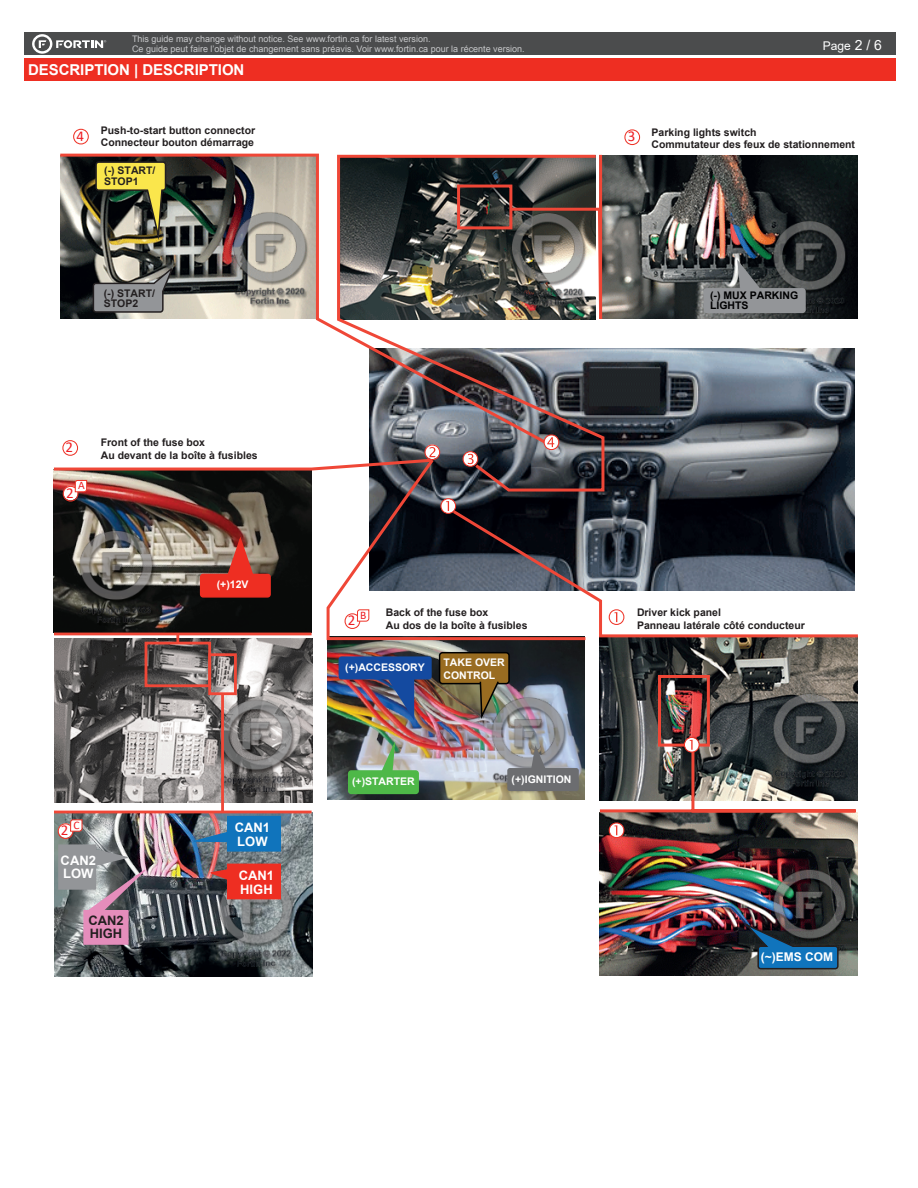
<style>
.page{position:relative;width:918px;height:1188px;background:#fff}
.page>*{position:absolute;margin:0;border:0;box-sizing:border-box;transform-origin:0 0}
.t1{font:700 15px "Arial";letter-spacing:-.005em;color:#fff}
.t2{font:15px "Calibri";color:#ee1d23}
.t3{font:700 13.05px/13.5px "Arial";color:#fff}
.t4{font:700 13.05px/13.5px "Arial";color:#231f20}
.t5{font:700 12px "Arial";color:#fff}
.t6{font:12px "Arial";color:#fff}
.t7{font:11.55px "Calibri";color:#ee1d23}
.t8{font:700 10.5px/12.6px "Arial";color:#231f20}
.t9{font:700 10.5px/12.6px "Arial";color:#fff}
.t10{font:700 10.5px/10.5px "Arial";color:#000001}
.t11{font:9px/9.8px "Arial";color:#c7c8ca}
.s1{font-size:13.95px}
</style>
<div class="page">
<div style="left:24px;top:33px;width:872px;height:22px;background:#4b4c4d"></div>
<div style="left:24px;top:58px;width:872px;height:23px;background:#ee2e22"></div>
<svg style="left:32px;top:34px;width:74px;height:20px"></svg>
<img style="left:55px;top:639px;width:257px;height:163px">
<img style="left:604px;top:348px;width:250px;height:159px">
<img style="left:604px;top:639px;width:254px;height:98px">
<img style="left:600px;top:814px;width:258px;height:162px">
<img style="left:54px;top:472px;width:258px;height:161px">
<svg style="left:604px;top:507px;width:254px;height:132px"></svg>
<div style="left:658px;top:675px;width:52px;height:72px;border:3px solid #ef4737"></div>
<div style="left:201px;top:574px;width:69px;height:23px;background:#ee2e22;border-radius:3px"></div>
<div style="left:200px;top:574px;width:71px;height:24px;border:2px solid #ee2e22;border-radius:3px"></div>
<svg style="left:604px;top:737px;width:254px;height:77px"></svg>
<svg style="left:609px;top:822px;width:15px;height:16px"></svg>
<svg style="left:609px;top:609px;width:15px;height:16px"></svg>
<svg style="left:226px;top:534px;width:29px;height:43px"></svg>
<svg style="left:740px;top:920px;width:99px;height:50px"></svg>
<img style="left:327px;top:642px;width:181px;height:158px">
<svg style="left:507px;top:768px;width:72px;height:23px"></svg>
<div style="left:339px;top:656px;width:93px;height:24px;background:#144aa0;border-radius:3px"></div>
<svg style="left:388px;top:679px;width:26px;height:42px"></svg>
<svg style="left:326px;top:493px;width:182px;height:149px"></svg>
<div style="left:440px;top:653px;width:69px;height:31px;background:#996c21;border-radius:3px"></div>
<div style="left:439px;top:652px;width:71px;height:32px;border:2px solid #000001;border-radius:3px"></div>
<svg style="left:479px;top:681px;width:21px;height:41px"></svg>
<div style="left:145px;top:642px;width:66px;height:45px;border:3px solid #ef4737"></div>
<hr style="left:54px;top:633px;width:258px;height:2px;background:#ef4737">
<svg style="left:176px;top:635px;width:3px;height:8px"></svg>
<svg style="left:53px;top:447px;width:283px;height:25px"></svg>
<svg style="left:345px;top:609px;width:25px;height:20px"></svg>
<svg style="left:63px;top:480px;width:25px;height:22px"></svg>
<div style="left:349px;top:771px;width:69px;height:22px;background:#4eb848;border-radius:3px"></div>
<div style="left:348px;top:770px;width:71px;height:24px;border:2px solid #4eb848;border-radius:3px"></div>
<svg style="left:374px;top:736px;width:22px;height:37px"></svg>
<img style="left:55px;top:813px;width:257px;height:163px">
<img style="left:606px;top:155px;width:251px;height:164px">
<div style="left:704px;top:288px;width:102px;height:25px;background:#939598;border-radius:3px"></div>
<svg style="left:737px;top:259px;width:29px;height:29px"></svg>
<svg style="left:508px;top:493px;width:96px;height:392px"></svg>
<svg style="left:336px;top:154px;width:270px;height:339px"></svg>
<img style="left:60px;top:153px;width:491px;height:294px">
<svg style="left:95px;top:161px;width:72px;height:76px"></svg>
<svg style="left:92px;top:268px;width:80px;height:45px"></svg>
<svg style="left:544px;top:434px;width:15px;height:16px"></svg>
<div style="left:208px;top:653px;width:29px;height:42px;border:3px solid #ef4737"></div>
<hr style="left:221px;top:694px;width:3px;height:118px;background:#ef4737">
<hr style="left:54px;top:811px;width:258px;height:2px;background:#ef4737">
<svg style="left:193px;top:816px;width:88px;height:36px"></svg>
<svg style="left:210px;top:864px;width:71px;height:35px"></svg>
<svg style="left:58px;top:819px;width:88px;height:126px"></svg>
<svg style="left:73px;top:129px;width:16px;height:15px"></svg>
<svg style="left:624px;top:129px;width:16px;height:16px"></svg>
<p class="t11" style="left:132px;top:34px;width:394px">This guide may change without notice. See www.fortin.ca for latest version.<br>Ce guide peut faire l’objet de changement sans préavis. Voir www.fortin.ca pour la récente version.</p>
<h1 class="t1" style="left:28px;top:59px;width:218px">DESCRIPTION | DESCRIPTION</h1>
<p class="t6" style="left:823px;top:38px;width:61px">Page <span class="s1">2 / 6</span></p>
<p class="t8" style="left:101px;top:124px;width:156px">Push-to-start button connector<br>Connecteur bouton démarrage</p>
<p class="t8" style="left:104px;top:165px;width:53px;line-height:10.5px">(-) START/<br>STOP1</p>
<p class="t2" style="left:76px;top:125px;width:9px">4</p>
<p class="t2" style="left:628px;top:126px;width:9px">3</p>
<p class="t8" style="left:652px;top:126px;width:205px">Parking lights switch<br>Commutateur des feux de stationnement</p>
<p class="t8" style="left:104px;top:288px;width:53px;line-height:10.5px">(-) START/<br>STOP2</p>
<p class="t10" style="left:710px;top:290px;width:90px">(-) MUX PARKING<br>LIGHTS</p>
<p class="t2" style="left:66px;top:437px;width:9px">2</p>
<p class="t2" style="left:66px;top:482px;width:9px">2</p>
<p class="t7" style="left:78px;top:477px;width:8px">A</p>
<p class="t8" style="left:101px;top:436px;width:158px">Front of the fuse box<br>Au devant de la boîte à fusibles</p>
<p class="t9" style="left:217px;top:578px;width:33px">(+)12V</p>
<p class="t7" style="left:73px;top:817px;width:8px">C</p>
<p class="t2" style="left:61px;top:820px;width:9px">2</p>
<p class="t3" style="left:61px;top:853px;width:37px">CAN2<br>LOW</p>
<p class="t4" style="left:88px;top:914px;width:37px">CAN2<br>HIGH</p>
<p class="t3" style="left:235px;top:821px;width:37px">CAN1<br>LOW</p>
<p class="t3" style="left:239px;top:869px;width:37px">CAN1<br>HIGH</p>
<p class="t8" style="left:386px;top:606px;width:143px">Back of the fuse box<br>Au dos de la boîte à fusibles</p>
<p class="t9" style="left:444px;top:656px;width:63px">TAKE OVER<br>CONTROL</p>
<p class="t7" style="left:360px;top:607px;width:8px">B</p>
<p class="t2" style="left:348px;top:610px;width:9px">2</p>
<p class="t9" style="left:345px;top:661px;width:81px">(+)ACCESSORY</p>
<p class="t9" style="left:352px;top:775px;width:64px">(+)STARTER</p>
<p class="t9" style="left:512px;top:773px;width:61px">(+)IGNITION</p>
<p class="t8" style="left:637px;top:606px;width:169px">Driver kick panel<br>Panneau latérale côté conducteur</p>
<p class="t5" style="left:761px;top:949px;width:74px">(~)EMS COM</p>
</div>
